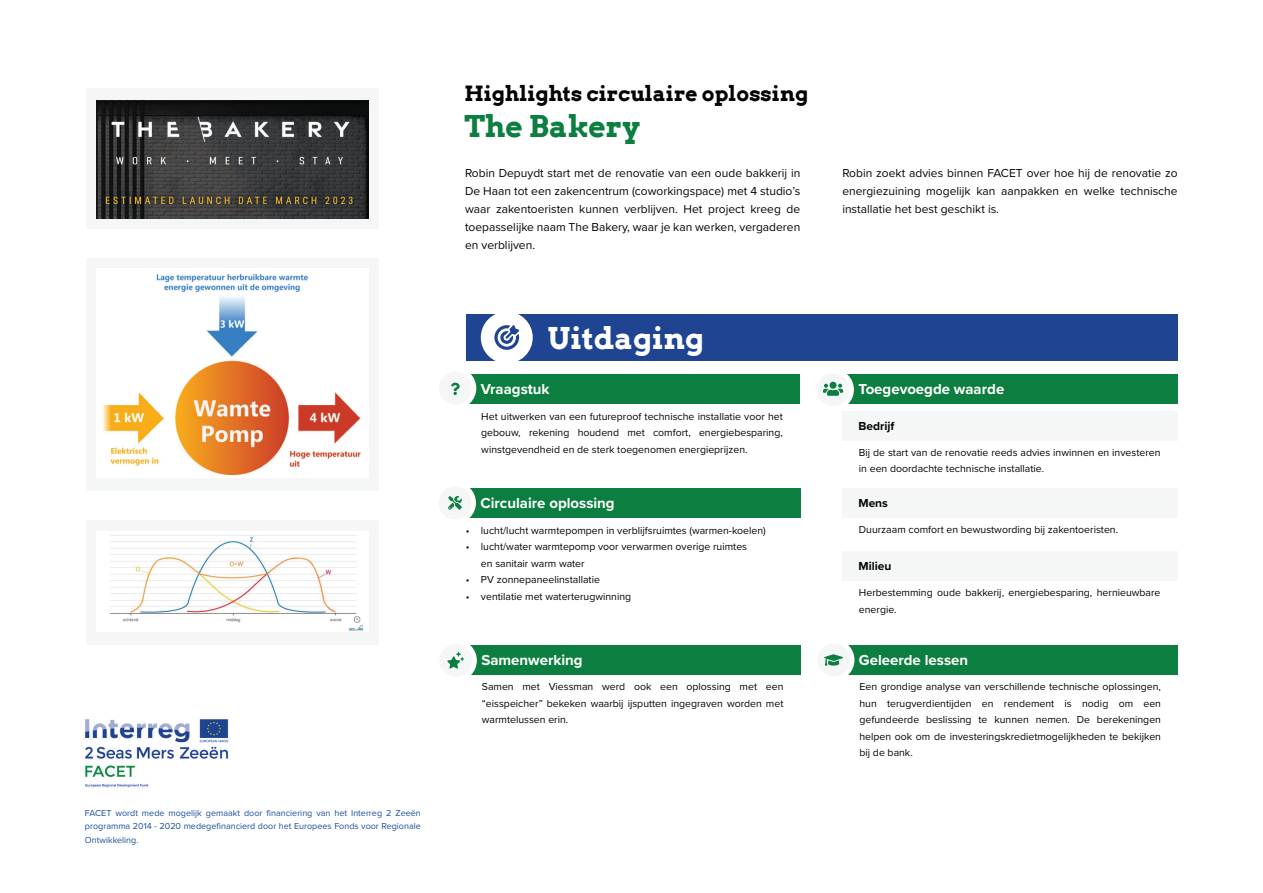
<style>
.page{position:relative;width:1263px;height:893px;background:#fff}
.page>*{position:absolute;margin:0;border:0;box-sizing:border-box;transform-origin:0 0}
.t1{font:700 30px "Arvo";color:#0c7e3f}
.t2{font:700 30px "Arvo";color:#fff}
.t3{font:700 21px "Arvo";color:#040503}
.t4{font:700 15px "Proxima Nova";color:#fff}
.t5{font:12px/18px "Proxima Nova";color:#040503;text-align:justify}
.t6{font:700 12px "Proxima Nova";color:#040503}
.t7{font:10.5px/16.5px "Proxima Nova";color:#040503}
.t8{font:9px/13.5px "Proxima Nova";color:#1b4f9e;text-align:justify}
</style>
<div class="page">
<div style="left:842px;top:411px;width:335px;height:29px;background:#f5f7f7"></div>
<div style="left:842px;top:488px;width:335px;height:30px;background:#f5f7f7"></div>
<div style="left:842px;top:551px;width:335px;height:30px;background:#f5f7f7"></div>
<img style="left:85px;top:719px;width:144px;height:69px">
<div style="left:464px;top:374px;width:336px;height:29px;background:#0c7e3f"></div>
<div style="left:466px;top:314px;width:711px;height:47px;background:#1e4492"></div>
<div style="left:481px;top:311px;width:52px;height:52px;background:#fff;border-radius:50%"></div>
<svg style="left:494px;top:325px;width:25px;height:25px"></svg>
<div style="left:464px;top:489px;width:336px;height:29px;background:#0c7e3f"></div>
<svg style="left:448px;top:488px;width:28px;height:30px"></svg>
<div style="left:465px;top:645px;width:335px;height:30px;background:#0c7e3f"></div>
<svg style="left:447px;top:645px;width:30px;height:30px"></svg>
<div style="left:842px;top:375px;width:335px;height:29px;background:#0c7e3f"></div>
<svg style="left:823px;top:374px;width:31px;height:30px"></svg>
<div style="left:843px;top:645px;width:335px;height:29px;background:#0c7e3f"></div>
<svg style="left:824px;top:645px;width:30px;height:30px"></svg>
<svg style="left:451px;top:374px;width:25px;height:30px"></svg>
<div style="left:86px;top:258px;width:293px;height:232px;background:#f5f7f7"></div>
<div style="left:86px;top:88px;width:293px;height:140px;background:#f5f7f7"></div>
<div style="left:86px;top:520px;width:293px;height:124px;background:#f5f7f7"></div>
<img style="left:96px;top:101px;width:273px;height:117px">
<img style="left:103px;top:274px;width:258px;height:202px">
<img style="left:110px;top:535px;width:254px;height:96px">
<p class="t8" style="left:85px;top:805px;width:337px">FACET wordt mede mogelijk gemaakt door financiering van het Interreg 2 Zeeën programma 2014 - 2020 medegefinancierd door het Europees Fonds voor Regionale Ontwikkeling.</p>
<h2 class="t3" style="left:464px;top:81px;width:345px">Highlights circulaire oplossing</h2>
<h1 class="t1" style="left:464px;top:108px;width:177px">The Bakery</h1>
<p class="t5" style="left:465px;top:164px;width:337px">Robin Depuydt start met de renovatie van een oude bakkerij in De Haan tot een zakencentrum (coworkingspace) met 4 studio’s waar zakentoeristen kunnen verblijven. Het project kreeg de toepasselijke naam The Bakery, waar je kan werken, vergaderen en verblijven.</p>
<h1 class="t2" style="left:548px;top:319px;width:158px">Uitdaging</h1>
<h3 class="t4" style="left:481px;top:378px;width:70px">Vraagstuk</h3>
<p class="t7" style="left:481px;top:407px;width:303px;text-align:justify">Het uitwerken van een futureproof technische installatie voor het gebouw, rekening houdend met comfort, energiebesparing, winstgevendheid en de sterk toegenomen energieprijzen.</p>
<p class="t7" style="left:466px;top:522px;width:5px">• •</p>
<p class="t7" style="left:466px;top:571px;width:5px">• •</p>
<h3 class="t4" style="left:480px;top:492px;width:136px">Circulaire oplossing</h3>
<p class="t7" style="left:481px;top:522px;width:286px">lucht/lucht warmtepompen in verblijfsruimtes (warmen-koelen) lucht/water warmtepomp voor verwarmen overige ruimtes<br>en sanitair warm water<br>PV zonnepaneelinstallatie<br>ventilatie met waterterugwinning</p>
<h3 class="t4" style="left:481px;top:649px;width:103px">Samenwerking</h3>
<p class="t7" style="left:482px;top:678px;width:303px;text-align:justify">Samen met Viessman werd ook een oplossing met een “eisspeicher” bekeken waarbij ijsputten ingegraven worden met warmtelussen erin.</p>
<p class="t5" style="left:842px;top:164px;width:337px">Robin zoekt advies binnen FACET over hoe hij de renovatie zo energiezuining mogelijk kan aanpakken en welke technische installatie het best geschikt is.</p>
<h3 class="t4" style="left:858px;top:378px;width:147px">Toegevoegde waarde</h3>
<p class="t6" style="left:858px;top:417px;width:37px">Bedrijf</p>
<p class="t7" style="left:859px;top:443px;width:303px">Bij de start van de renovatie reeds advies inwinnen en investeren in een doordachte technische installatie.</p>
<p class="t6" style="left:858px;top:494px;width:31px">Mens</p>
<p class="t7" style="left:859px;top:521px;width:261px">Duurzaam comfort en bewustwording bij zakentoeristen.</p>
<p class="t6" style="left:858px;top:557px;width:34px">Milieu</p>
<p class="t7" style="left:859px;top:584px;width:303px">Herbestemming oude bakkerij, energiebesparing, hernieuwbare energie.</p>
<h3 class="t4" style="left:859px;top:649px;width:111px">Geleerde lessen</h3>
<p class="t7" style="left:859px;top:678px;width:303px;text-align:justify">Een grondige analyse van verschillende technische oplossingen, hun terugverdientijden en rendement is nodig om een gefundeerde beslissing te kunnen nemen. De berekeningen helpen ook om de investeringskredietmogelijkheden te bekijken bij de bank.</p>
</div>
